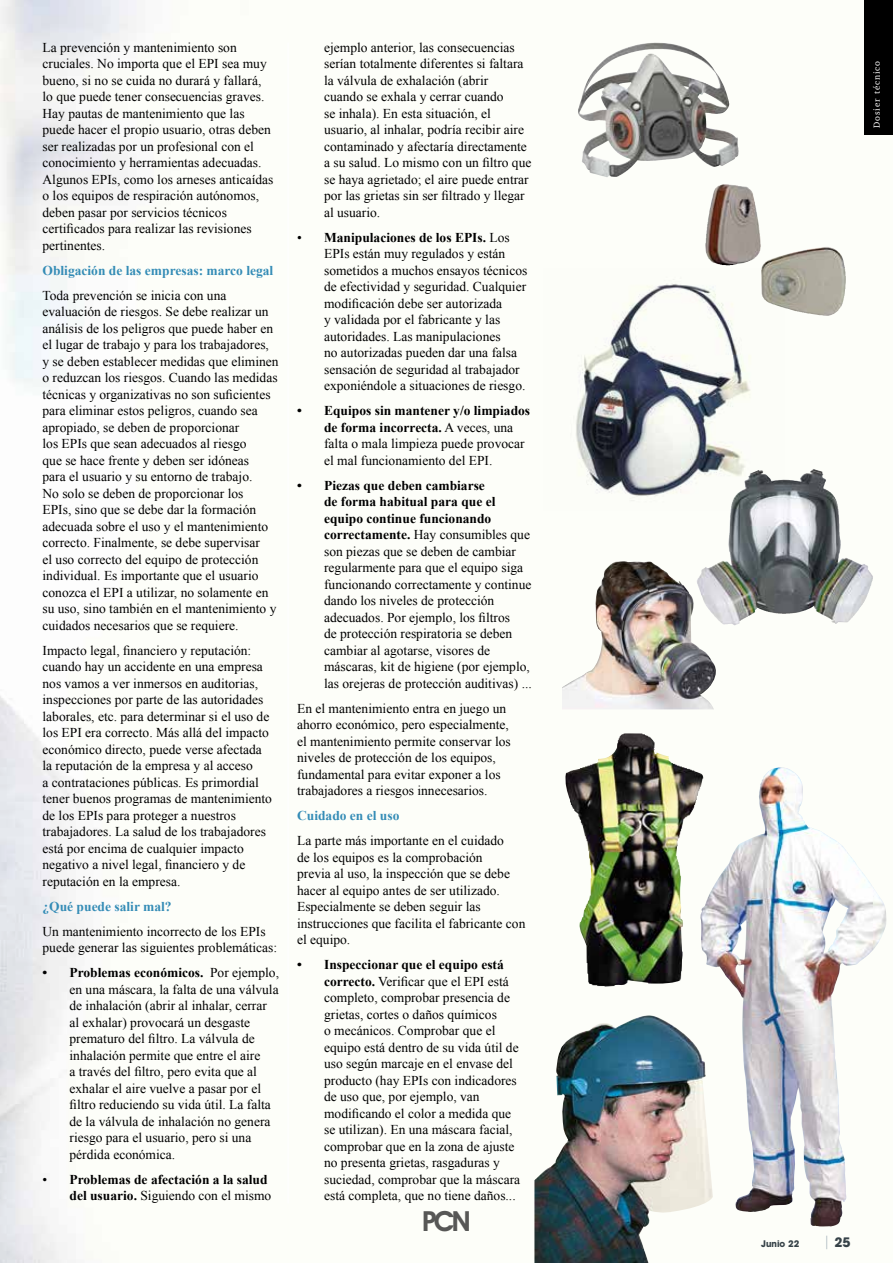
<style>
.page{position:relative;width:893px;height:1263px;background:#fff}
.page>*{position:absolute;margin:0;border:0;box-sizing:border-box;transform-origin:0 0}
.t1{font:600 27.75px "Avant Garde IT Cby BT";color:#575756}
.t2{font:13.5px/16.5px "Times New Roman";color:#000}
.t3{font:700 13.5px "Times New Roman";color:#348cb6}
.t4{font:700 13.5px/16.5px "Times New Roman";color:#000;text-align:right}
.t5{font:700 13.5px "Avant Garde IT Cby BT";color:#364248}
.t6{font:700 9.3px "Avant Garde IT Cby BT";color:#364248}
.t7{font:9px "Charter";letter-spacing:.1em;color:#fff}
.s1{font-weight:700}
.s2{font-weight:400}
.s3{font-weight:400;color:#a5b3bb}
</style>
<div class="page">
<img style="left:0;top:0;width:893px;height:1263px">
<hr style="left:288px;top:43px;width:1px;height:1160px;background:#fff">
<img style="left:587px;top:43px;width:66px;height:38px">
<img style="left:705px;top:184px;width:116px;height:119px">
<img style="left:543px;top:269px;width:242px;height:241px">
<img style="left:714px;top:469px;width:98px;height:96px">
<img style="left:562px;top:561px;width:161px;height:148px">
<img style="left:564px;top:733px;width:139px;height:254px">
<img style="left:534px;top:1015px;width:179px;height:248px">
<img style="left:700px;top:767px;width:137px;height:459px">
<div style="left:865px;top:0;width:28px;height:134px;background:#000"></div>
<p class="t2" style="left:43px;top:39px;width:232px">La prevención y mantenimiento son cruciales. No importa que el EPI sea muy bueno, si no se cuida no durará y fallará, lo que puede tener consecuencias graves.<br>Hay pautas de mantenimiento que las puede hacer el propio usuario, otras deben ser realizadas por un profesional con el conocimiento y herramientas adecuadas.<br>Algunos EPIs, como los arneses anticaídas o los equipos de respiración autónomos, deben pasar por servicios técnicos certificados para realizar las revisiones pertinentes.</p>
<p class="t3" style="left:43px;top:261px;width:232px">Obligación de las empresas: marco legal</p>
<p class="t2" style="left:43px;top:287px;width:238px">Toda prevención se inicia con una evaluación de riesgos. Se debe realizar un análisis de los peligros que puede haber en el lugar de trabajo y para los trabajadores, y se deben establecer medidas que eliminen o reduzcan los riesgos. Cuando las medidas técnicas y organizativas no son suficientes para eliminar estos peligros, cuando sea apropiado, se deben de proporcionar<br>los EPIs que sean adecuados al riesgo<br>que se hace frente y deben ser idóneas<br>para el usuario y su entorno de trabajo.<br>No solo se deben de proporcionar los<br>EPIs, sino que se debe dar la formación adecuada sobre el uso y el mantenimiento correcto. Finalmente, se debe supervisar<br>el uso correcto del equipo de protección individual. Es importante que el usuario conozca el EPI a utilizar, no solamente en su uso, sino también en el mantenimiento y cuidados necesarios que se requiere.</p>
<p class="t2" style="left:43px;top:642px;width:231px">Impacto legal, financiero y reputación: cuando hay un accidente en una empresa nos vamos a ver inmersos en auditorias, inspecciones por parte de las autoridades laborales, etc. para determinar si el uso de los EPI era correcto. Más allá del impacto económico directo, puede verse afectada la reputación de la empresa y al acceso<br>a contrataciones públicas. Es primordial tener buenos programas de mantenimiento de los EPIs para proteger a nuestros trabajadores. La salud de los trabajadores está por encima de cualquier impacto negativo a nivel legal, financiero y de reputación en la empresa.</p>
<p class="t3" style="left:43px;top:897px;width:131px">¿Qué puede salir mal?</p>
<p class="t2" style="left:43px;top:923px;width:236px">Un mantenimiento incorrecto de los EPIs puede generar las siguientes problemáticas:</p>
<p class="t2" style="left:70px;top:964px;width:211px;text-indent:-27px"><span class="s1">• Problemas económicos.</span> Por ejemplo, en una máscara, la falta de una válvula de inhalación (abrir al inhalar, cerrar al exhalar) provocará un desgaste prematuro del filtro. La válvula de inhalación permite que entre el aire<br>a través del filtro, pero evita que al exhalar el aire vuelve a pasar por el filtro reduciendo su vida útil. La falta de la válvula de inhalación no genera riesgo para el usuario, pero si una pérdida económica.</p>
<p class="t4" style="left:43px;top:1171px;width:230px"><span class="s2">•</span> Problemas de afectación a la salud del usuario. <span class="s2">Siguiendo con el mismo</span></p>
<p class="t2" style="left:324px;top:39px;width:209px">ejemplo anterior, las consecuencias serían totalmente diferentes si faltara la válvula de exhalación (abrir<br>cuando se exhala y cerrar cuando<br>se inhala). En esta situación, el usuario, al inhalar, podría recibir aire contaminado y afectaría directamente a su salud. Lo mismo con un filtro que se haya agrietado; el aire puede entrar por las grietas sin ser filtrado y llegar al usuario.</p>
<p class="t2" style="left:324px;top:229px;width:205px;text-indent:-27px">• <span class="s1">Manipulaciones de los EPIs.</span> Los EPIs están muy regulados y están sometidos a muchos ensayos técnicos de efectividad y seguridad. Cualquier modificación debe ser autorizada<br>y validada por el fabricante y las autoridades. Las manipulaciones<br>no autorizadas pueden dar una falsa sensación de seguridad al trabajador exponiéndole a situaciones de riesgo.</p>
<p class="t2" style="left:324px;top:402px;width:208px;text-indent:-27px"><span class="s1">• Equipos sin mantener y/o limpiados de forma incorrecta.</span> A veces, una falta o mala limpieza puede provocar el mal funcionamiento del EPI.</p>
<p class="t2" style="left:324px;top:477px;width:209px;text-indent:-27px"><span class="s1">• Piezas que deben cambiarse<br>de forma habitual para que el equipo continue funcionando correctamente.</span> Hay consumibles que son piezas que se deben de cambiar regularmente para que el equipo siga funcionando correctamente y continue dando los niveles de protección adecuados. Por ejemplo, los filtros<br>de protección respiratoria se deben cambiar al agotarse, visores de máscaras, kit de higiene (por ejemplo, las orejeras de protección auditivas) ...</p>
<p class="t2" style="left:297px;top:700px;width:215px">En el mantenimiento entra en juego un ahorro económico, pero especialmente, el mantenimiento permite conservar los niveles de protección de los equipos, fundamental para evitar exponer a los trabajadores a riesgos innecesarios.</p>
<p class="t3" style="left:297px;top:806px;width:104px">Cuidado en el uso</p>
<p class="t2" style="left:297px;top:832px;width:230px">La parte más importante en el cuidado<br>de los equipos es la comprobación<br>previa al uso, la inspección que se debe hacer al equipo antes de ser utilizado.<br>Especialmente se deben seguir las instrucciones que facilita el fabricante con el equipo.</p>
<p class="t2" style="left:324px;top:956px;width:198px;text-indent:-27px"><span class="s1">• Inspeccionar que el equipo está correcto.</span> Verificar que el EPI está completo, comprobar presencia de grietas, cortes o daños químicos<br>o mecánicos. Comprobar que el equipo está dentro de su vida útil de uso según marcaje en el envase del producto (hay EPIs con indicadores de uso que, por ejemplo, van modificando el color a medida que se utilizan). En una máscara facial, comprobar que en la zona de ajuste no presenta grietas, rasgaduras y suciedad, comprobar que la máscara está completa, que no tiene daños...</p>
<h1 class="t1" style="left:422px;top:1205px;width:50px">PCN</h1>
<p class="t7" style="left:869px;top:128px;width:69px;rotate:-90deg">Dosier técnico</p>
<p class="t6" style="left:761px;top:1238px;width:40px">Junio 22</p>
<p class="t5" style="left:824px;top:1234px;width:28px"><span class="s3">|</span> 25</p>
</div>
